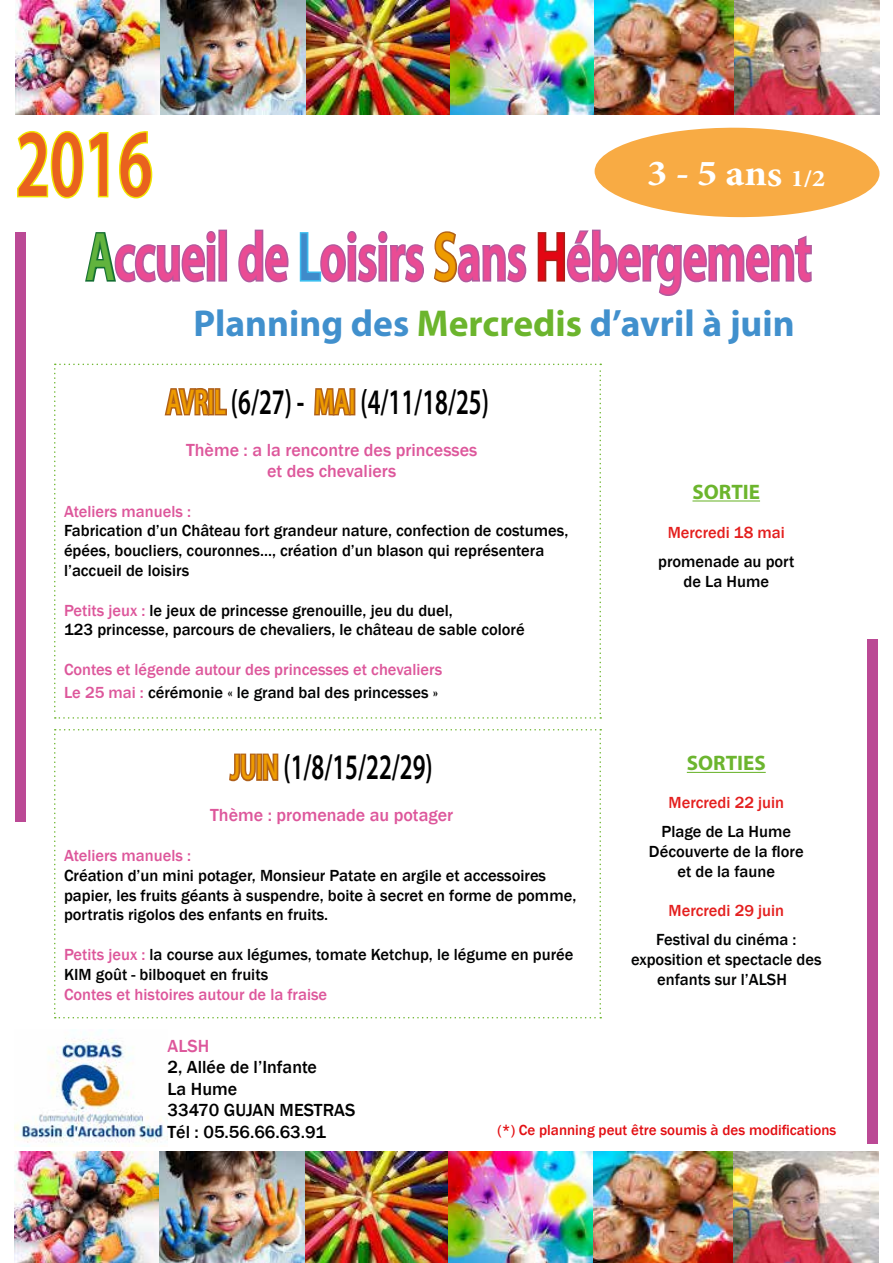
<style>
.page{position:relative;width:893px;height:1263px;background:#fff}
.page>*{position:absolute;margin:0;border:0;box-sizing:border-box;transform-origin:0 0}
.t1{font:600 96px "Myriad Pro";color:#e9621e;scale:.67 1}
.t2{font:600 69px "Myriad Pro";color:#ea4b94;scale:.67 1}
.t3{font:700 37.5px "Myriad Pro";color:#4190cd}
.t4{font:700 condensed 36.9px "Minion Pro";color:#fff;scale:1.16 1}
.t5{font:600 36px "Myriad Pro";color:#000;scale:.67 1}
.t6{font:700 21px "Myriad Pro";color:#6cb52f}
.t7{font:700 21px "Myriad Pro";color:#6cb52d}
.t8{font:500 18px/21px "Franklin Gothic";color:#dd579b;text-align:center}
.t9{font:500 18px/21.6px "Franklin Gothic";color:#000}
.t10{font:500 16.5px/19.8px "Franklin Gothic";color:#000}
.t11{font:500 16.5px/22.8px "Franklin Gothic";color:#dd579b}
.t12{font:500 16.5px/19.8px "Franklin Gothic";color:#010202}
.t13{font:500 16.5px "Franklin Gothic";color:#e41f1e}
.t14{font:500 15px "Franklin Gothic";color:#e30f13}
.s1{color:#61b33d}
.s2{color:#3f8bca}
.s3{color:#ee9b00}
.s4{color:#e30613}
.s5{color:#6cb52d}
.s6{color:#dd579b}
.s7{color:#010202}
</style>
<div class="page">
<svg style="left:17px;top:130px;width:92px;height:69px"></svg>
<svg style="left:119px;top:131px;width:34px;height:68px"></svg>
<img style="left:15px;top:1030px;width:153px;height:116px">
<svg style="left:54px;top:363px;width:547px;height:356px"></svg>
<img style="left:16px;top:0;width:863px;height:115px">
<svg style="left:85px;top:231px;width:131px;height:52px"></svg>
<div style="left:218px;top:230px;width:9px;height:52px;border:3px solid #b15a9e"></div>
<svg style="left:238px;top:229px;width:51px;height:54px"></svg>
<svg style="left:299px;top:231px;width:125px;height:52px"></svg>
<svg style="left:434px;top:231px;width:93px;height:52px"></svg>
<svg style="left:537px;top:229px;width:275px;height:67px"></svg>
<img style="left:15px;top:1151px;width:863px;height:112px">
<div style="left:15px;top:232px;width:11px;height:590px;background:#bb4995"></div>
<div style="left:867px;top:639px;width:11px;height:505px;background:#bb4995"></div>
<svg style="left:54px;top:729px;width:547px;height:289px"></svg>
<hr style="left:687px;top:772px;width:79px;height:1px;background:#6cb52f">
<hr style="left:692px;top:500px;width:68px;height:1px;background:#6cb52d">
<svg style="left:594px;top:127px;width:286px;height:91px"></svg>
<h1 class="t1" style="left:16px;top:103px;width:206px">2016</h1>
<h3 class="t4" style="left:647px;top:148px;width:118px">3 - 5 ans</h3>
<h2 class="t2" style="left:86px;top:213px;width:1084px"><span class="s1">A</span>ccueil de <span class="s2">L</span>oisirs <span class="s3">S</span>ans <span class="s4">H</span>ébergement</h2>
<h3 class="t3" style="left:193px;top:299px;width:603px">Planning des <span class="s5">Mercredis</span> d’avril à juin</h3>
<h3 class="t5" style="left:166px;top:379px;width:483px"><span class="s3">AVRIL</span> (6/27) - <span class="s3">MAI</span> (4/11/18/25)</h3>
<p class="t8" style="left:186px;top:440px;width:293px">Thème : a la rencontre des princesses et des chevaliers</p>
<p class="t11" style="left:64px;top:500px;width:128px">Ateliers manuels :</p>
<p class="t10" style="left:64px;top:521px;width:506px">Fabrication d’un Château fort grandeur nature, confection de costumes, épées, boucliers, couronnes..., création d’un blason qui représentera l’accueil de loisirs</p>
<p class="t10" style="left:64px;top:600px;width:462px"><span class="s6">Petits jeux :</span> le jeux de princesse grenouille, jeu du duel,<br>123 princesse, parcours de chevaliers, le château de sable coloré</p>
<p class="t11" style="left:64px;top:658px;width:380px">Contes et légende autour des princesses et chevaliers<br>Le 25 mai : <span class="s7">cérémonie « le grand bal des princesses »</span></p>
<h3 class="t5" style="left:231px;top:744px;width:303px"><span class="s3">JUIN</span> (1/8/15/22/29)</h3>
<p class="t8" style="left:210px;top:805px;width:244px">Thème : promenade au potager</p>
<p class="t11" style="left:64px;top:844px;width:128px">Ateliers manuels :</p>
<p class="t10" style="left:64px;top:865px;width:514px">Création d’un mini potager, Monsieur Patate en argile et accessoires papier, les fruits géants à suspendre, boite à secret en forme de pomme, portratis rigolos des enfants en fruits.</p>
<p class="t12" style="left:64px;top:945px;width:511px"><span class="s6">Petits jeux :</span> la course aux légumes, tomate Ketchup, le légume en purée<br>KIM goût - bilboquet en fruits</p>
<p class="t11" style="left:64px;top:983px;width:265px">Contes et histoires autour de la fraise</p>
<p class="t7" style="left:692px;top:478px;width:69px">SORTIE</p>
<p class="t13" style="left:668px;top:523px;width:119px">Mercredi 18 mai</p>
<p class="t10" style="left:658px;top:552px;width:138px;text-align:center">promenade au port de La Hume</p>
<p class="t6" style="left:687px;top:749px;width:80px">SORTIES</p>
<p class="t13" style="left:668px;top:792px;width:117px">Mercredi 22 juin</p>
<p class="t10" style="left:649px;top:822px;width:156px;text-align:center">Plage de La Hume<br>Découverte de la flore et de la faune</p>
<p class="t13" style="left:668px;top:900px;width:117px">Mercredi 29 juin</p>
<p class="t12" style="left:631px;top:930px;width:192px;text-align:center">Festival du cinéma : exposition et spectacle des enfants sur l’ALSH</p>
<p class="t8" style="left:168px;top:1035px;width:43px">ALSH</p>
<p class="t9" style="left:168px;top:1057px;width:189px">2, Allée de l’Infante<br>La Hume<br>33470 GUJAN MESTRAS<br>Tél : 05.56.66.63.91</p>
<p class="t14" style="left:497px;top:1121px;width:340px">(*) Ce planning peut être soumis à des modifications</p>
</div>
